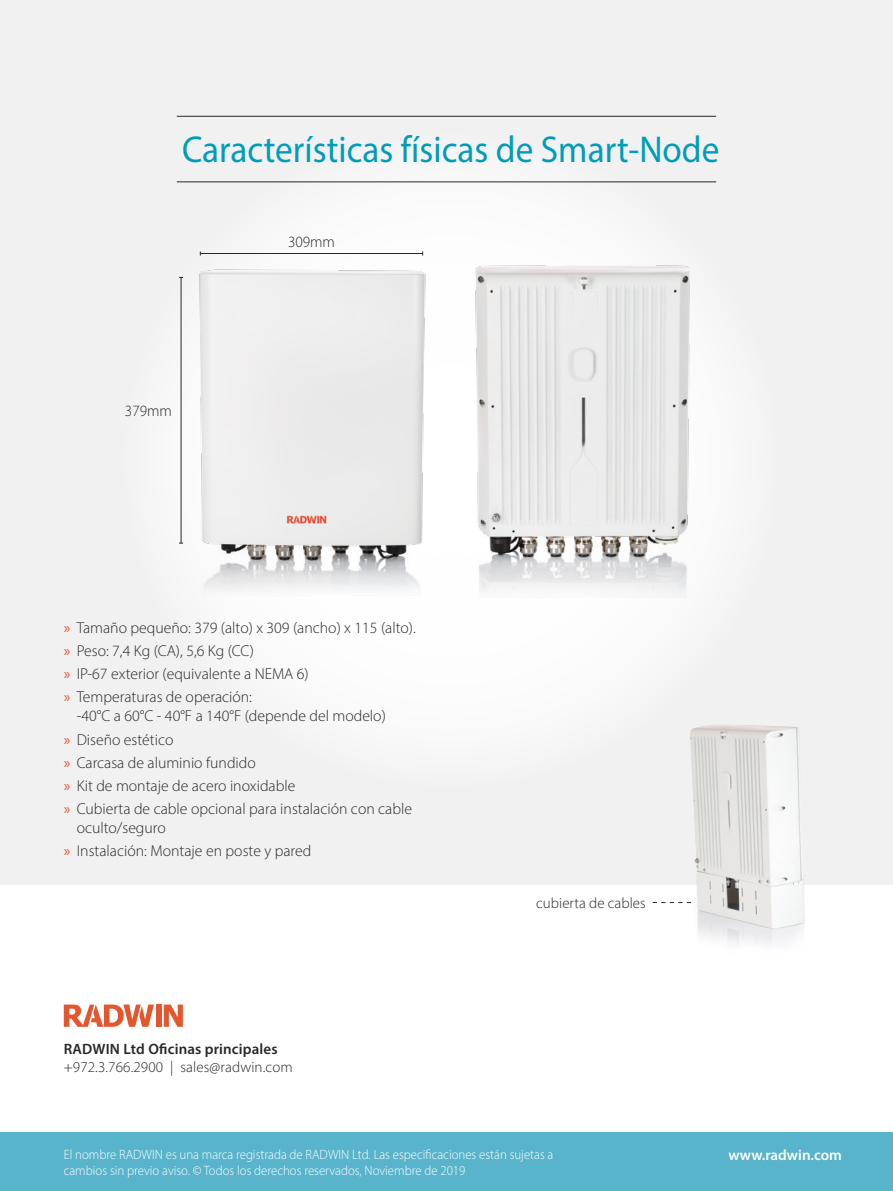
<style>
.page{position:relative;width:893px;height:1191px;background:#fff}
.page>*{position:absolute;margin:0;border:0;box-sizing:border-box;transform-origin:0 0}
.t1{font:37.5px "Myriad Pro";color:#009db9;scale:.94 1}
.t2{font:300 15.75px/23.1px "Myriad Pro";color:#292829}
.t3{font:300 15.75px "Myriad Pro";color:#292829;scale:.96 1}
.t4{font:300 15px "Myriad Pro";letter-spacing:.01em;color:#292829}
.t5{font:600 15px "Myriad Pro";letter-spacing:.01em;color:#292829}
.t6{font:600 15px "Myriad Pro";color:#fff}
.t7{font:300 13.5px "Myriad Pro";color:#fff;scale:.95 1}
.s1{font-weight:400;color:#e4562e}
</style>
<div class="page">
<div style="left:0;top:0;width:893px;height:884px;background:#f1f1f2"></div>
<img style="left:179px;top:242px;width:269px;height:354px">
<img style="left:461px;top:244px;width:233px;height:354px">
<img style="left:689px;top:724px;width:115px;height:204px">
<hr style="left:177px;top:116px;width:539px;height:1px;background:#292829">
<hr style="left:177px;top:181px;width:539px;height:1px;background:#292829">
<svg style="left:653px;top:902px;width:38px;height:1px"></svg>
<div style="left:156px;top:1004px;width:5px;height:22px;background:#e4562e"></div>
<svg style="left:164px;top:1004px;width:19px;height:22px"></svg>
<svg style="left:64px;top:1004px;width:90px;height:22px"></svg>
<div style="left:0;top:1132px;width:893px;height:59px;background:#58b4cb"></div>
<h1 class="t1" style="left:182px;top:126px;width:573px">Características físicas de Smart-Node</h1>
<p class="t3" style="left:125px;top:401px;width:50px">379mm</p>
<p class="t3" style="left:288px;top:232px;width:50px">309mm</p>
<p class="t2" style="left:64px;top:616px;width:353px"><span class="s1">»</span> Tamaño pequeño: 379 (alto) x 309 (ancho) x 115 (alto). <span class="s1">»</span> Peso: 7,4 Kg (CA), 5,6 Kg (CC)<br><span class="s1">»</span> IP-67 exterior (equivalente a NEMA 6)<br><span class="s1">»</span> Temperaturas de operación:</p>
<p class="t2" style="left:64px;top:704px;width:350px;text-indent:13px">-40°C a 60°C - 40°F a 140°F (depende del modelo)<br><span class="s1">»</span> Diseño estético<br><span class="s1">»</span> Carcasa de aluminio fundido<br><span class="s1">»</span> Kit de montaje de acero inoxidable<br><span class="s1">»</span> Cubierta de cable opcional para instalación con cable</p>
<p class="t2" style="left:64px;top:816px;width:249px;text-indent:13px">oculto/seguro<br><span class="s1">»</span> Instalación: Montaje en poste y pared</p>
<p class="t5" style="left:64px;top:1039px;width:215px">RADWIN Ltd Oficinas principales</p>
<p class="t4" style="left:64px;top:1058px;width:231px">+972.3.766.2900 | sales@radwin.com</p>
<p class="t4" style="left:536px;top:893px;width:111px">cubierta de cables</p>
<p class="t7" style="left:64px;top:1146px;width:517px">El nombre RADWIN es una marca registrada de RADWIN Ltd. Las especificaciones están sujetas a</p>
<p class="t6" style="left:728px;top:1145px;width:115px">www.radwin.com</p>
<p class="t7" style="left:64px;top:1162px;width:424px">cambios sin previo aviso. © Todos los derechos reservados, Noviembre de 2019</p>
</div>
